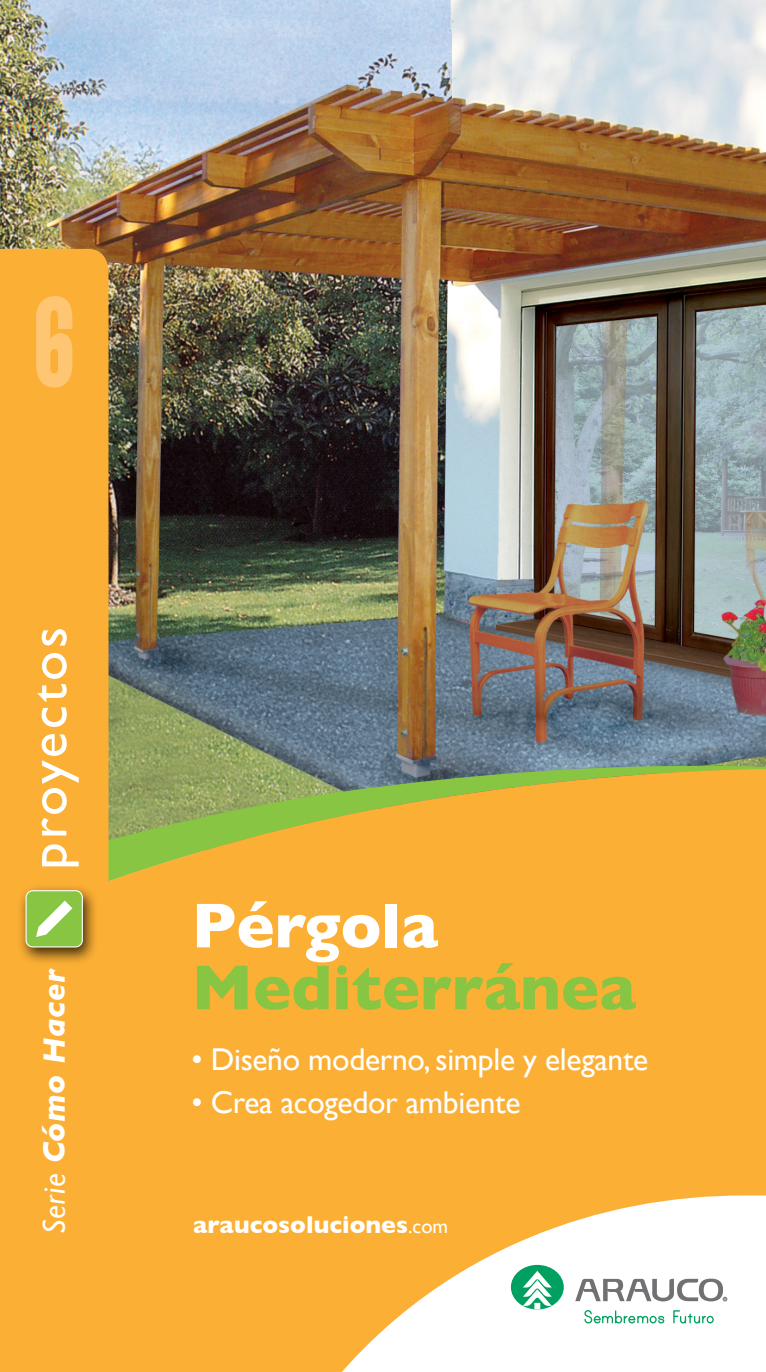
<style>
.page{position:relative;width:766px;height:1372px;background:#fff}
.page>*{position:absolute;margin:0;border:0;box-sizing:border-box;transform-origin:0 0}
.t1{font:123.75px "Helvetica LT Std Comp";color:#fec573;scale:.7 1}
.t2{font:700 64.12px "Gill Sans";color:#87c543}
.t3{font:700 64.12px "Gill Sans";color:#fff}
.t4{font:54px "Gill Sans";letter-spacing:.06em;color:#fff}
.t5{font:31.5px "Gill Sans";letter-spacing:-.01em;color:#fff}
.t6{font:italic 700 31.5px "Gill Sans";letter-spacing:.02em;color:#fff}
.t7{font:700 24.75px "Gill Sans";color:#fff}
.s1{font-weight:400}
.s2{font-weight:400;font-size:20.25px}
</style>
<div class="page">
<img style="left:0;top:0;width:765px;height:753px">
<svg style="left:108px;top:753px;width:657px;height:11px"></svg>
<svg style="left:0;top:764px;width:765px;height:607px;fill:#fbaf34"></svg>
<div style="left:0;top:249px;width:108px;height:815px;background:#fbaf34"></div>
<div style="left:16px;top:883px;width:82px;height:82px;background:#000;opacity:.75"></div>
<div style="left:26px;top:890px;width:56px;height:56px;background:#87c543;border-radius:7px"></div>
<div style="left:26px;top:890px;width:57px;height:57px;border:1px solid #fff;border-radius:7px"></div>
<svg style="left:36px;top:900px;width:36px;height:37px"></svg>
<svg style="left:316px;top:1195px;width:449px;height:176px"></svg>
<svg style="left:575px;top:1278px;width:151px;height:23px"></svg>
<svg style="left:584px;top:1309px;width:80px;height:14px"></svg>
<svg style="left:673px;top:1310px;width:40px;height:13px"></svg>
<div style="left:510px;top:1264px;width:53px;height:45px;background:#00a160;border-radius:50%"></div>
<svg style="left:522px;top:1271px;width:29px;height:38px"></svg>
<h1 class="t1" style="left:34px;top:263px;width:59px">6</h1>
<h3 class="t4" style="left:16px;top:869px;width:244px;rotate:-90deg">proyectos</h3>
<p class="t6" style="left:36px;top:1234px;width:267px;rotate:-90deg"><span class="s1">Serie</span> Cómo Hacer</p>
<h2 class="t3" style="left:191px;top:888px;width:248px">Pérgola</h2>
<h2 class="t2" style="left:191px;top:950px;width:445px">Mediterránea</h2>
<p class="t5" style="left:191px;top:1040px;width:458px">• Diseño moderno, simple y elegante</p>
<p class="t5" style="left:191px;top:1083px;width:330px">• Crea acogedor ambiente</p>
<p class="t7" style="left:193px;top:1209px;width:256px">araucosoluciones<span class="s2">.com</span></p>
</div>
